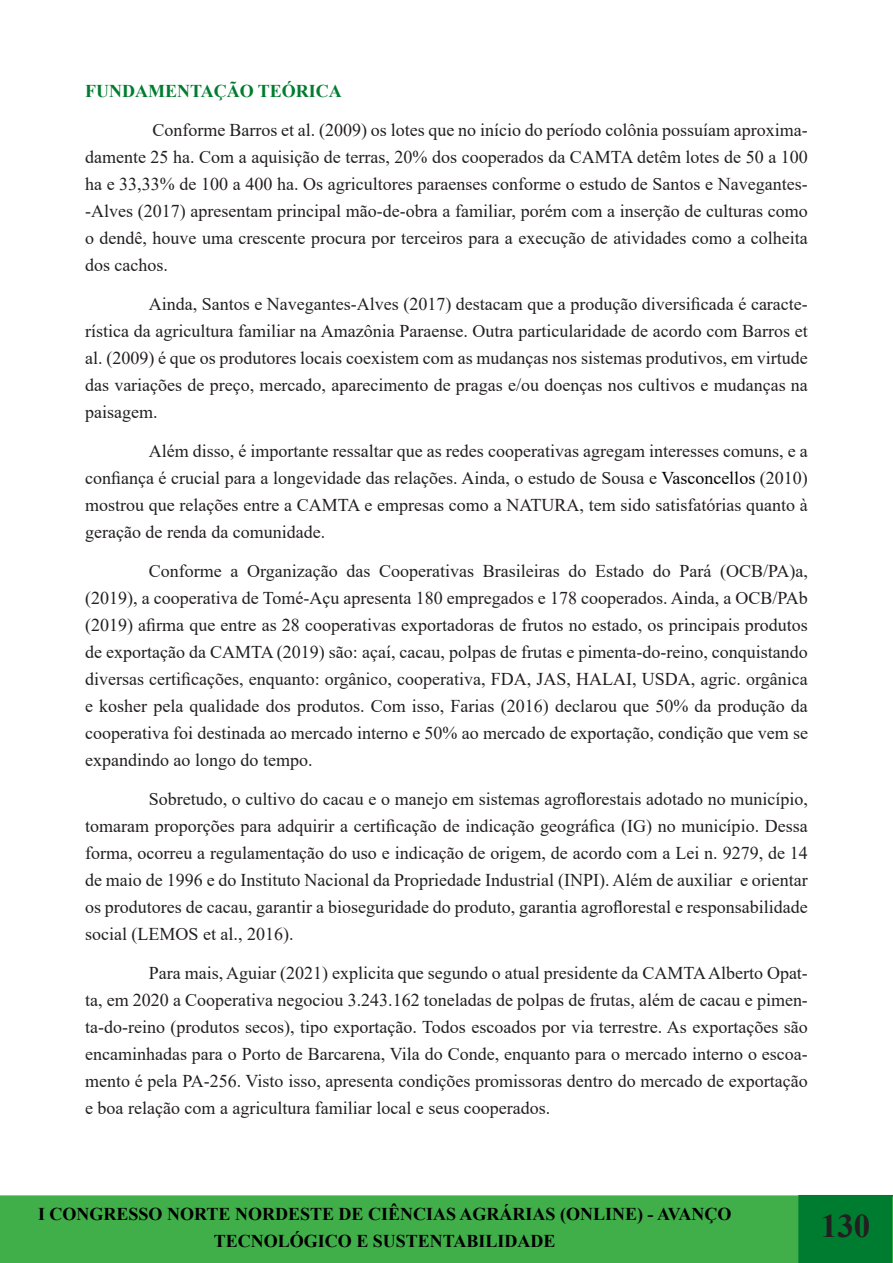
<style>
.page{position:relative;width:893px;height:1263px;background:#fff}
.page>*{position:absolute;margin:0;border:0;box-sizing:border-box;transform-origin:0 0}
.t1{font:700 33px "Times New Roman";color:#231f20}
.t2{font:18px/27px "Times New Roman";color:#231f20;text-align:justify}
.t3{font:700 18px/27px "Times New Roman";color:#000;text-align:center}
.t4{font:700 18px "Times New Roman";color:#007c30}
.s1{color:#010202}
</style>
<div class="page">
<div style="left:0;top:1195px;width:798px;height:68px;background:#40ae49"></div>
<div style="left:799px;top:1196px;width:93px;height:66px;background:#007c30"></div>
<div style="left:798px;top:1195px;width:95px;height:68px;border:2px solid #007c30"></div>
<svg style="left:892px;top:1196px;width:1px;height:67px"></svg>
<p class="t4" style="left:85px;top:78px;width:258px">FUNDAMENTAÇÃO TEÓRICA</p>
<p class="t2" style="left:85px;top:116px;width:724px;text-indent:68px">Conforme Barros et al. (2009) os lotes que no início do período colônia possuíam aproxima&shy;damente 25 ha. Com a aquisição de terras, 20% dos cooperados da CAMTA detêm lotes de 50 a 100 ha e 33,33% de 100 a 400 ha. Os agricultores paraenses conforme o estudo de Santos e Navegantes--Alves (2017) apresentam principal mão-de-obra a familiar, porém com a inserção de culturas como o dendê, houve uma crescente procura por terceiros para a execução de atividades como a colheita dos cachos.</p>
<p class="t2" style="left:85px;top:290px;width:724px;text-indent:64px">Ainda, Santos e Navegantes-Alves (2017) destacam que a produção diversificada é caracte&shy;rística da agricultura familiar na Amazônia Paraense. Outra particularidade de acordo com Barros et al. (2009) é que os produtores locais coexistem com as mudanças nos sistemas produtivos, em virtude das variações de preço, mercado, aparecimento de pragas e/ou doenças nos cultivos e mudanças na paisagem.</p>
<p class="t2" style="left:85px;top:437px;width:724px;text-indent:64px">Além disso, é importante ressaltar que as redes cooperativas agregam interesses comuns, e a confiança é crucial para a longevidade das relações. Ainda, o estudo de Sousa e <span class="s1">Vasconcellos</span> (2010) mostrou que relações entre a CAMTA e empresas como a NATURA, tem sido satisfatórias quanto à geração de renda da comunidade.</p>
<p class="t2" style="left:85px;top:557px;width:724px;text-indent:64px">Conforme a Organização das Cooperativas Brasileiras do Estado do Pará (OCB/PA)a, (2019), a cooperativa de Tomé-Açu apresenta 180 empregados e 178 cooperados. Ainda, a OCB/PAb (2019) afirma que entre as 28 cooperativas exportadoras de frutos no estado, os principais produtos de exportação da CAMTA (2019) são: açaí, cacau, polpas de frutas e pimenta-do-reino, conquistando diversas certificações, enquanto: orgânico, cooperativa, FDA, JAS, HALAI, USDA, agric. orgânica e kosher pela qualidade dos produtos. Com isso, Farias (2016) declarou que 50% da produção da cooperativa foi destinada ao mercado interno e 50% ao mercado de exportação, condição que vem se expandindo ao longo do tempo.</p>
<p class="t2" style="left:85px;top:785px;width:724px;text-indent:64px">Sobretudo, o cultivo do cacau e o manejo em sistemas agroflorestais adotado no município, tomaram proporções para adquirir a certificação de indicação geográfica (IG) no município. Dessa forma, ocorreu a regulamentação do uso e indicação de origem, de acordo com a Lei n. 9279, de 14 de maio de 1996 e do Instituto Nacional da Propriedade Industrial (INPI). Além de auxiliar e orientar os produtores de cacau, garantir a bioseguridade do produto, garantia agroflorestal e responsabilidade social (LEMOS et al., 2016).</p>
<p class="t2" style="left:85px;top:959px;width:724px;text-indent:64px">Para mais, Aguiar (2021) explicita que segundo o atual presidente da CAMTA Alberto Opat&shy;ta, em 2020 a Cooperativa negociou 3.243.162 toneladas de polpas de frutas, além de cacau e pimen&shy;ta-do-reino (produtos secos), tipo exportação. Todos escoados por via terrestre. As exportações são encaminhadas para o Porto de Barcarena, Vila do Conde, enquanto para o mercado interno o escoa&shy;mento é pela PA-256. Visto isso, apresenta condições promissoras dentro do mercado de exportação e boa relação com a agricultura familiar local e seus cooperados.</p>
<p class="t3" style="left:38px;top:1200px;width:695px">I CONGRESSO NORTE NORDESTE DE CIÊNCIAS AGRÁRIAS (ONLINE) - AVANÇO<br>TECNOLÓGICO E SUSTENTABILIDADE</p>
<h1 class="t1" style="left:821px;top:1202px;width:51px">130</h1>
</div>
